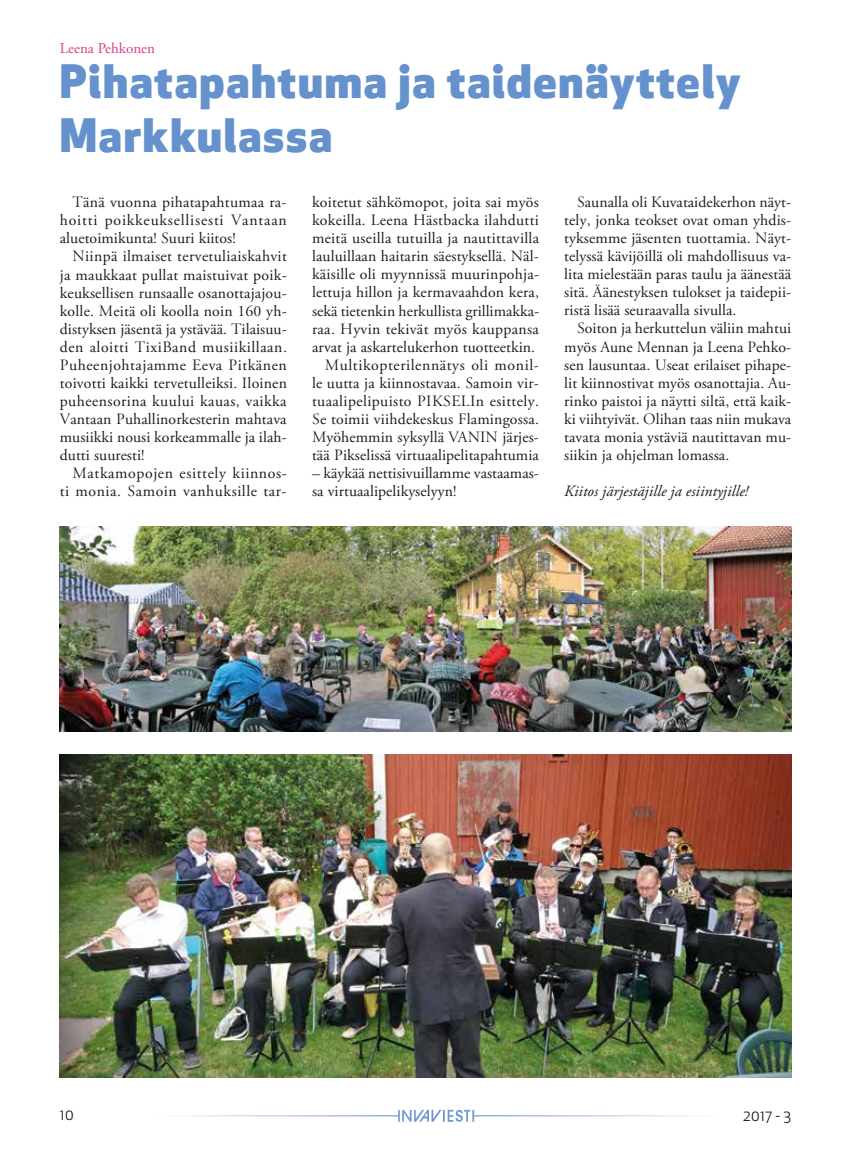
<style>
.page{position:relative;width:851px;height:1149px;background:#fff}
.page>*{position:absolute;margin:0;border:0;box-sizing:border-box;transform-origin:0 0}
.t1{font:800 45px/54px "Apex New";letter-spacing:.04em;color:#6592cd}
.t2{font:15.75px/18px "Adobe Garamond Pro";letter-spacing:.005em;color:#1d1d1b;text-align:justify}
.t3{font:15.75px/18px "Adobe Garamond Pro";letter-spacing:.04em;color:#1d1d1b;text-align:right}
.t4{font:italic 15.75px "Adobe Garamond Pro";letter-spacing:.005em;color:#1d1d1b}
.t5{font:15px "Adobe Garamond Pro";color:#dd3b87}
.t6{font:15px "Apex New";letter-spacing:.03em;color:#1d1d1b}
</style>
<div class="page">
<svg style="left:177px;top:1109px;width:523px;height:12px"></svg>
<img style="left:60px;top:754px;width:731px;height:322px">
<img style="left:60px;top:526px;width:731px;height:205px">
<p class="t5" style="left:60px;top:40px;width:97px">Leena Pehkonen</p>
<h1 class="t1" style="left:60px;top:53px;width:682px">Pihatapahtuma ja taidenäyttely<br>Markkulassa</h1>
<p class="t2" style="left:60px;top:194px;width:228px;text-indent:13px">Tänä vuonna pihatapahtumaa ra&shy;hoitti poikkeuksellisesti Vantaan aluetoimikunta! Suuri kiitos!</p>
<p class="t2" style="left:60px;top:248px;width:228px;text-indent:13px">Niinpä ilmaiset tervetuliaiskahvit ja maukkaat pullat maistuivat poik&shy;keuksellisen runsaalle osanottajajou&shy;kolle. Meitä oli koolla noin 160 yh&shy;distyksen jäsentä ja ystävää. Tilaisuu&shy;den aloitti TixiBand musiikillaan.<br>Puheenjohtajamme Eeva Pitkänen toivotti kaikki tervetulleiksi. Iloinen puheensorina kuului kauas, vaikka Vantaan Puhallinorkesterin mahtava musiikki nousi korkeammalle ja ilah&shy;dutti suuresti!</p>
<p class="t3" style="left:60px;top:464px;width:228px">Matkamopojen esittely kiinnos&shy;ti monia. Samoin vanhuksille tar-</p>
<p class="t2" style="left:312px;top:194px;width:228px;text-align:right">koitetut sähkömopot, joita sai myös kokeilla. Leena Hästbacka ilahdutti meitä useilla tutuilla ja nautittavilla lauluillaan haitarin säestyksellä. Näl&shy;käisille oli myynnissä muurinpohja&shy;lettuja hillon ja kermavaahdon kera, sekä tietenkin herkullista grillimakka&shy;raa. Hyvin tekivät myös kauppansa arvat ja askartelukerhon tuotteetkin.<br>Multikopterilennätys oli monil&shy;le uutta ja kiinnostavaa. Samoin vir&shy;tuaalipelipuisto PIKSELIn esittely.<br>Se toimii viihdekeskus Flamingossa.<br>Myöhemmin syksyllä VANIN järjes&shy;tää Pikselissä virtuaalipelitapahtumia</p>
<p class="t2" style="left:312px;top:464px;width:228px">– käykää nettisivuillamme vastaamas&shy;sa virtuaalipelikyselyyn!</p>
<p class="t2" style="left:564px;top:194px;width:228px;text-indent:13px">Saunalla oli Kuvataidekerhon näyt&shy;tely, jonka teokset ovat oman yhdis&shy;tyksemme jäsenten tuottamia. Näyt&shy;telyssä kävijöillä oli mahdollisuus va&shy;lita mielestään paras taulu ja äänestää sitä. Äänestyksen tulokset ja taidepii&shy;ristä lisää seuraavalla sivulla.</p>
<p class="t2" style="left:564px;top:320px;width:228px;text-indent:13px">Soiton ja herkuttelun väliin mahtui myös Aune Mennan ja Leena Pehko&shy;sen lausuntaa. Useat erilaiset pihape&shy;lit kiinnostivat myös osanottajia. Au&shy;rinko paistoi ja näytti siltä, että kaik&shy;ki viihtyivät. Olihan taas niin mukava tavata monia ystäviä nautittavan mu&shy;siikin ja ohjelman lomassa.</p>
<p class="t4" style="left:564px;top:481px;width:185px">Kiitos järjestäjille ja esiintyjille!</p>
<p class="t6" style="left:60px;top:1104px;width:15px">10</p>
<p class="t6" style="left:743px;top:1105px;width:49px">2017 - 3</p>
</div>
